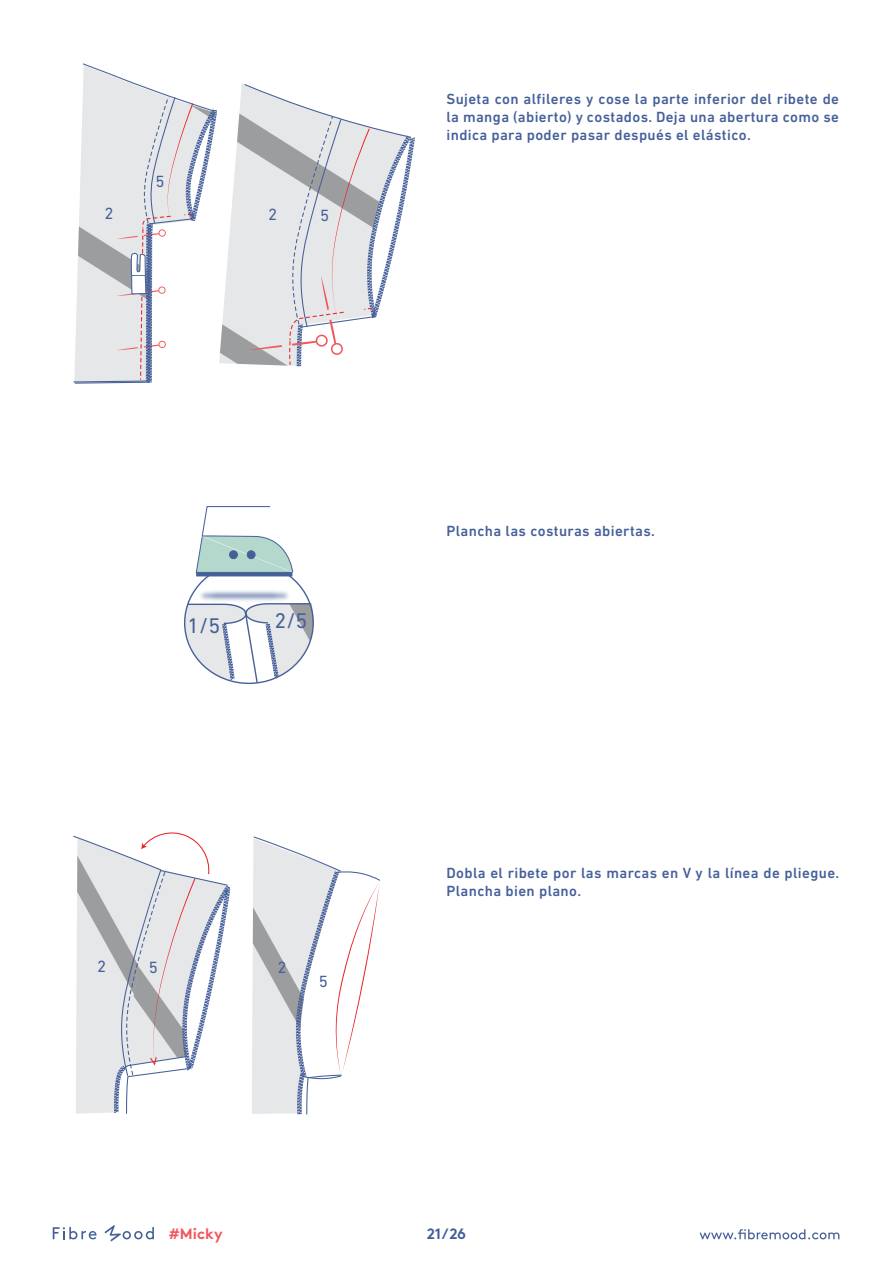
<style>
.page{position:relative;width:893px;height:1263px;background:#fff}
.page>*{position:absolute;margin:0;border:0;box-sizing:border-box;transform-origin:0 0}
.t1{font:21.6px "DIN Next LT Pro";color:#466099}
.t2{font:16.5px "DIN Next LT Pro";color:#466099}
.t3{font:500 15px/18px "DIN Next LT Pro";letter-spacing:.025em;color:#456099;text-align:justify}
.t4{font:700 15px "Brown";color:#f0565d}
.t5{font:700 15px "Brown";color:#456099}
</style>
<div class="page">
<svg style="left:699px;top:1229px;width:140px;height:10px"></svg>
<svg style="left:53px;top:1227px;width:44px;height:12px"></svg>
<svg style="left:104px;top:1225px;width:50px;height:16px"></svg>
<svg style="left:219px;top:83px;width:24px;height:281px"></svg>
<svg style="left:243px;top:84px;width:172px;height:282px"></svg>
<svg style="left:73px;top:63px;width:144px;height:321px"></svg>
<svg style="left:206px;top:669px;width:86px;height:15px"></svg>
<svg style="left:203px;top:506px;width:68px;height:17px"></svg>
<img style="left:184px;top:523px;width:130px;height:146px">
<svg style="left:73px;top:832px;width:157px;height:282px"></svg>
<svg style="left:252px;top:836px;width:128px;height:279px"></svg>
<p class="t2" style="left:156px;top:171px;width:11px">5</p>
<p class="t2" style="left:105px;top:204px;width:11px">2</p>
<p class="t2" style="left:268px;top:205px;width:11px">2</p>
<p class="t2" style="left:320px;top:206px;width:11px">5</p>
<p class="t3" style="left:446px;top:89px;width:394px">Sujeta con alfileres y cose la parte inferior del ribete de la manga (abierto) y costados. Deja una abertura como se indica para poder pasar después el elástico.</p>
<h1 class="t1" style="left:187px;top:613px;width:34px">1/5</h1>
<h1 class="t1" style="left:275px;top:608px;width:34px">2/5</h1>
<p class="t2" style="left:97px;top:957px;width:11px">2</p>
<p class="t2" style="left:149px;top:958px;width:11px">5</p>
<p class="t2" style="left:277px;top:957px;width:11px">2</p>
<p class="t2" style="left:319px;top:971px;width:11px">5</p>
<p class="t3" style="left:446px;top:521px;width:210px">Plancha las costuras abiertas.</p>
<p class="t3" style="left:446px;top:863px;width:394px">Dobla el ribete por las marcas en V y la línea de pliegue.<br>Plancha bien plano.</p>
<p class="t4" style="left:169px;top:1222px;width:55px">#Micky</p>
<p class="t5" style="left:427px;top:1221px;width:41px">21/26</p>
</div>
